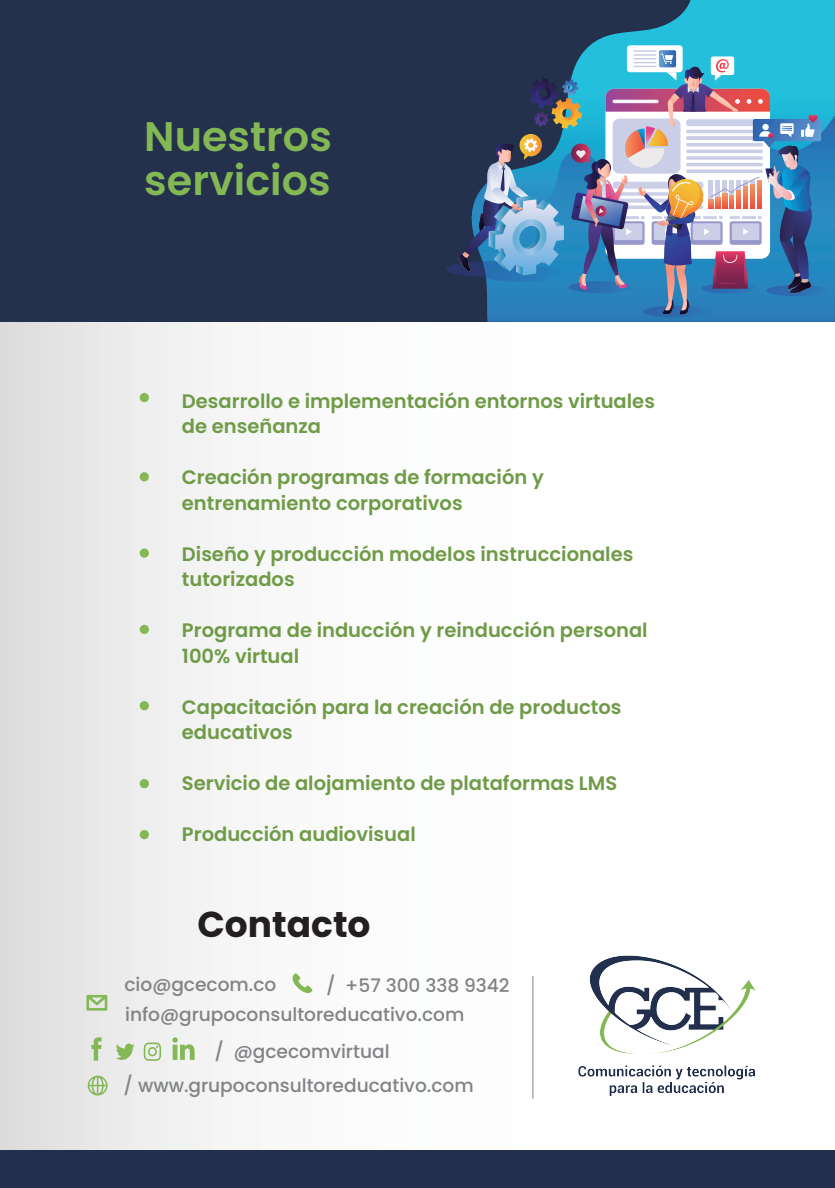
<style>
.page{position:relative;width:835px;height:1188px;background:#fff}
.page>*{position:absolute;margin:0;border:0;box-sizing:border-box;transform-origin:0 0}
.t1{font:600 41.4px/43.5px "Poppins";color:#83b855}
.t2{font:700 36px "Poppins";color:#231f20}
.t3{font:600 19.5px/25.5px "Poppins";color:#6f9b47}
.t4{font:500 18.6px/30.3px "Poppins";color:#818386}
</style>
<div class="page">
<div style="left:0;top:0;width:834px;height:1188px;background:linear-gradient(to right,#e9e9e9,#fff)"></div>
<div style="left:0;top:1150px;width:834px;height:38px;background:#23304d"></div>
<img style="left:540px;top:926px;width:255px;height:195px">
<div style="left:0;top:0;width:834px;height:322px;background:#23314d"></div>
<hr style="left:532px;top:976px;width:1px;height:123px;background:#a8aaad">
<div style="left:140px;top:393px;width:9px;height:9px;background:#83b855;border-radius:50%"></div>
<div style="left:140px;top:472px;width:9px;height:9px;background:#83b855;border-radius:50%"></div>
<div style="left:140px;top:549px;width:9px;height:9px;background:#83b855;border-radius:50%"></div>
<div style="left:140px;top:625px;width:9px;height:9px;background:#83b855;border-radius:50%"></div>
<div style="left:140px;top:701px;width:9px;height:9px;background:#83b855;border-radius:50%"></div>
<div style="left:140px;top:779px;width:9px;height:9px;background:#83b855;border-radius:50%"></div>
<div style="left:140px;top:830px;width:9px;height:9px;background:#83b855;border-radius:50%"></div>
<svg style="left:585px;top:0;width:249px;height:86px"></svg>
<svg style="left:487px;top:86px;width:347px;height:236px;background:#2883bb"></svg>
<div style="left:765px;top:285px;width:64px;height:11px;background:#297eba;border-radius:50%"></div>
<div style="left:642px;top:306px;width:64px;height:11px;background:#2d6baf;border-radius:50%"></div>
<div style="left:626px;top:45px;width:56px;height:27px;background:#fff;border-radius:3px"></div>
<img style="left:446px;top:50px;width:374px;height:265px">
<svg style="left:86px;top:994px;width:22px;height:17px"></svg>
<svg style="left:88px;top:1076px;width:19px;height:19px"></svg>
<svg style="left:116px;top:1044px;width:19px;height:16px"></svg>
<svg style="left:91px;top:1037px;width:10px;height:24px"></svg>
<svg style="left:144px;top:1043px;width:17px;height:18px"></svg>
<svg style="left:172px;top:1037px;width:22px;height:23px"></svg>
<svg style="left:292px;top:973px;width:20px;height:21px"></svg>
<h1 class="t1" style="left:144px;top:115px;width:189px">Nuestros servicios</h1>
<p class="t3" style="left:182px;top:388px;width:474px">Desarrollo e implementación entornos virtuales de enseñanza</p>
<p class="t3" style="left:182px;top:465px;width:363px">Creación programas de formación y entrenamiento corporativos</p>
<p class="t3" style="left:182px;top:541px;width:453px">Diseño y producción modelos instruccionales tutorizados</p>
<p class="t3" style="left:182px;top:618px;width:467px">Programa de inducción y reinducción personal<br>100% virtual</p>
<p class="t3" style="left:182px;top:694px;width:441px">Capacitación para la creación de productos educativos</p>
<p class="t3" style="left:182px;top:771px;width:437px">Servicio de alojamiento de plataformas LMS</p>
<p class="t3" style="left:182px;top:822px;width:235px">Producción audiovisual</p>
<h2 class="t2" style="left:197px;top:903px;width:175px">Contacto</h2>
<p class="t4" style="left:124px;top:969px;width:341px">cio@gcecom.co info@grupoconsultoreducativo.com</p>
<p class="t4" style="left:326px;top:971px;width:185px">/ +57 300 338 9342</p>
<p class="t4" style="left:214px;top:1036px;width:176px">/ @gcecomvirtual</p>
<p class="t4" style="left:124px;top:1071px;width:351px">/ www.grupoconsultoreducativo.com</p>
</div>
